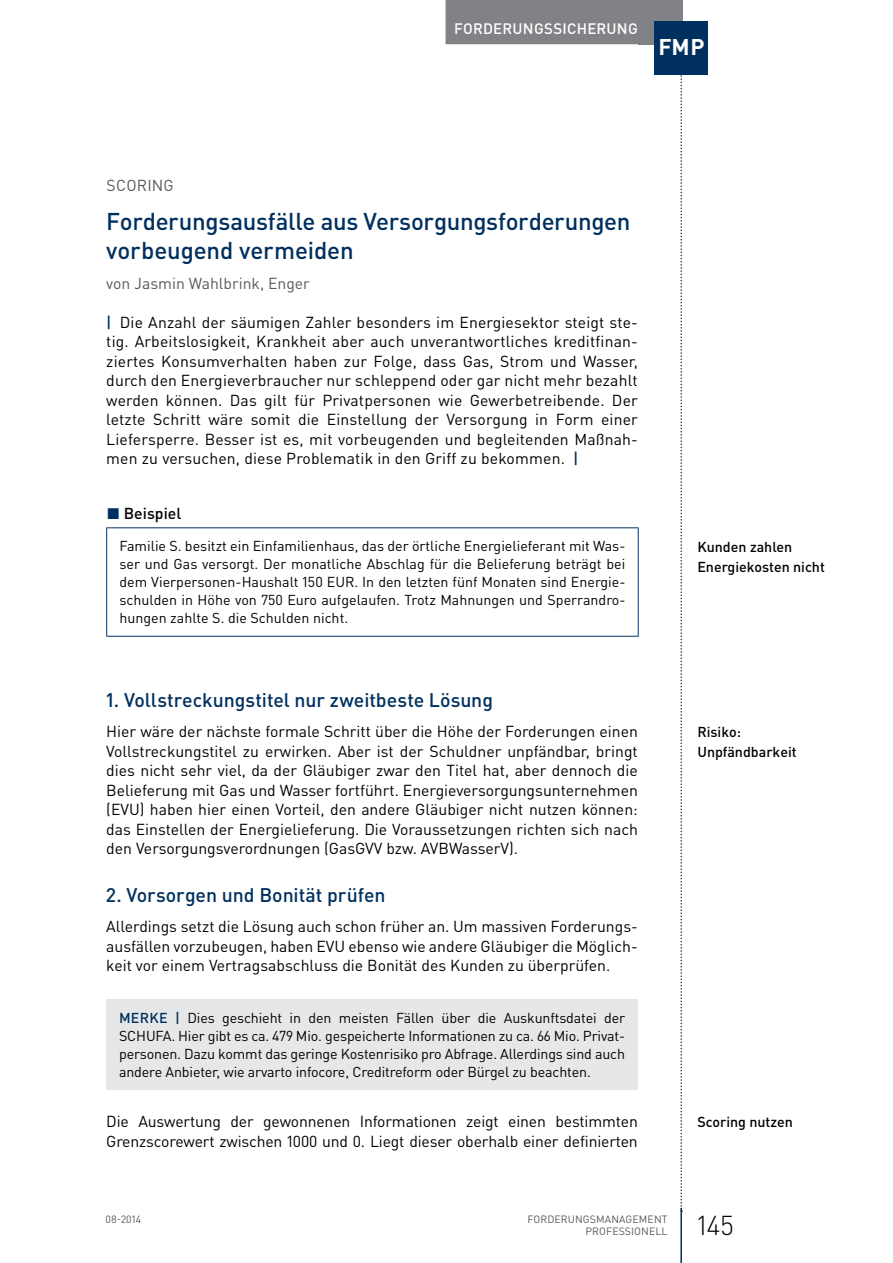
<style>
.page{position:relative;width:893px;height:1263px;background:#fff}
.page>*{position:absolute;margin:0;border:0;box-sizing:border-box;transform-origin:0 0}
.t1{font:300 27px "DIN Pro";color:#000}
.t2{font:500 24px/28.5px "DIN Pro";letter-spacing:-.015em;color:#00305f}
.t3{font:700 22.5px "DIN Pro";color:#fff}
.t4{font:500 19.5px "DIN Pro";color:#00305f}
.t5{font:15.75px/19.5px "DIN Pro";letter-spacing:-.01em;color:#000;text-align:justify}
.t6{font:15.75px "DIN Pro";color:#58595b}
.t7{font:500 15.75px "DIN Pro";color:#000}
.t8{font:500 15px "DIN Pro";letter-spacing:.015em;color:#fff}
.t9{font:14.25px/18px "DIN Pro";letter-spacing:-.01em;color:#000;text-align:justify}
.t10{font:500 14.25px/19.5px "DIN Pro";color:#000}
.t11{font:10.5px/12.8px "DIN Pro";letter-spacing:.01em;color:#58595b;text-align:right}
.s1{font-weight:500;color:#00305f}
.s2{color:#00305f}
</style>
<div class="page">
<svg style="left:680px;top:74px;width:2px;height:1134px"></svg>
<div style="left:638px;top:0;width:44px;height:44px;background:#808285"></div>
<hr style="left:680px;top:1208px;width:2px;height:55px;background:#00305f">
<div style="left:446px;top:0;width:200px;height:44px;background:#808285"></div>
<div style="left:655px;top:21px;width:53px;height:53px;background:#00305f"></div>
<hr style="left:106px;top:527px;width:533px;height:1px;background:#00305f">
<hr style="left:106px;top:528px;width:1px;height:108px;background:#00305f">
<hr style="left:638px;top:528px;width:1px;height:108px;background:#00305f">
<hr style="left:106px;top:636px;width:533px;height:1px;background:#00305f">
<div style="left:106px;top:999px;width:532px;height:91px;background:#e6e7e8"></div>
<p class="t8" style="left:454px;top:18px;width:185px">Forderungssicherung</p>
<h3 class="t3" style="left:658px;top:32px;width:48px">FMP</h3>
<p class="t6" style="left:106px;top:175px;width:69px">SCORING</p>
<h2 class="t2" style="left:106px;top:206px;width:526px">Forderungsausfälle aus Versorgungsforderungen vorbeugend vermeiden</h2>
<p class="t6" style="left:106px;top:272px;width:205px">von Jasmin Wahlbrink, Enger</p>
<p class="t5" style="left:106px;top:312px;width:533px"><span class="s1">|</span> Die Anzahl der säumigen Zahler besonders im Energiesektor steigt ste&shy;tig. Arbeitslosigkeit, Krankheit aber auch unverantwortliches kreditfinan&shy;ziertes Konsumverhalten haben zur Folge, dass Gas, Strom und Wasser, durch den Energieverbraucher nur schleppend oder gar nicht mehr bezahlt werden können. Das gilt für Privatpersonen wie Gewerbetreibende. Der letzte Schritt wäre somit die Einstellung der Versorgung in Form einer Liefersperre. Besser ist es, mit vorbeugenden und begleitenden Maßnah&shy;men zu versuchen, diese Problematik in den Griff zu bekommen. <span class="s1">|</span></p>
<p class="t7" style="left:107px;top:503px;width:76px"><span class="s2">◼</span> Beispiel</p>
<p class="t9" style="left:119px;top:537px;width:508px">Familie S. besitzt ein Einfamilienhaus, das der örtliche Energielieferant mit Was&shy;ser und Gas versorgt. Der monatliche Abschlag für die Belieferung beträgt bei dem Vierpersonen-Haushalt 150 EUR. In den letzten fünf Monaten sind Energie&shy;schulden in Höhe von 750 Euro aufgelaufen. Trotz Mahnungen und Sperrandro&shy;hungen zahlte S. die Schulden nicht.</p>
<p class="t4" style="left:106px;top:687px;width:388px">1. Vollstreckungstitel nur zweitbeste Lösung</p>
<p class="t5" style="left:106px;top:721px;width:533px">Hier wäre der nächste formale Schritt über die Höhe der Forderungen einen Vollstreckungstitel zu erwirken. Aber ist der Schuldner unpfändbar, bringt dies nicht sehr viel, da der Gläubiger zwar den Titel hat, aber dennoch die Belieferung mit Gas und Wasser fortführt. Energieversorgungsunternehmen (EVU) haben hier einen Vorteil, den andere Gläubiger nicht nutzen können: das Einstellen der Energielieferung. Die Voraussetzungen richten sich nach den Versorgungsverordnungen (GasGVV bzw. AVBWasserV).</p>
<p class="t4" style="left:106px;top:882px;width:281px">2. Vorsorgen und Bonität prüfen</p>
<p class="t5" style="left:106px;top:916px;width:533px">Allerdings setzt die Lösung auch schon früher an. Um massiven Forderungs&shy;ausfällen vorzubeugen, haben EVU ebenso wie andere Gläubiger die Möglich&shy;keit vor einem Vertragsabschluss die Bonität des Kunden zu überprüfen.</p>
<p class="t9" style="left:119px;top:1008px;width:507px"><span class="s1">MERKE |</span> Dies geschieht in den meisten Fällen über die Auskunftsdatei der SCHUFA. Hier gibt es ca. 479 Mio. gespeicherte Informationen zu ca. 66 Mio. Privat&shy;personen. Dazu kommt das geringe Kostenrisiko pro Abfrage. Allerdings sind auch andere Anbieter, wie arvarto infocore, Creditreform oder Bürgel zu beachten.</p>
<p class="t5" style="left:106px;top:1111px;width:533px">Die Auswertung der gewonnenen Informationen zeigt einen bestimmten<br>Grenzscorewert zwischen 1000 und 0. Liegt dieser oberhalb einer definierten</p>
<p class="t10" style="left:697px;top:537px;width:129px">Kunden zahlen<br>Energiekosten nicht</p>
<p class="t10" style="left:697px;top:722px;width:101px">Risiko:<br>U npfändbarkeit</p>
<p class="t10" style="left:697px;top:1112px;width:97px">Scoring nutzen</p>
<p class="t11" style="left:106px;top:1212px;width:37px">08-2014</p>
<p class="t11" style="left:527px;top:1212px;width:142px">FORDERUNGSMANAGEMENT<br>PROFESSIONELL</p>
<h1 class="t1" style="left:697px;top:1207px;width:38px">145</h1>
</div>
